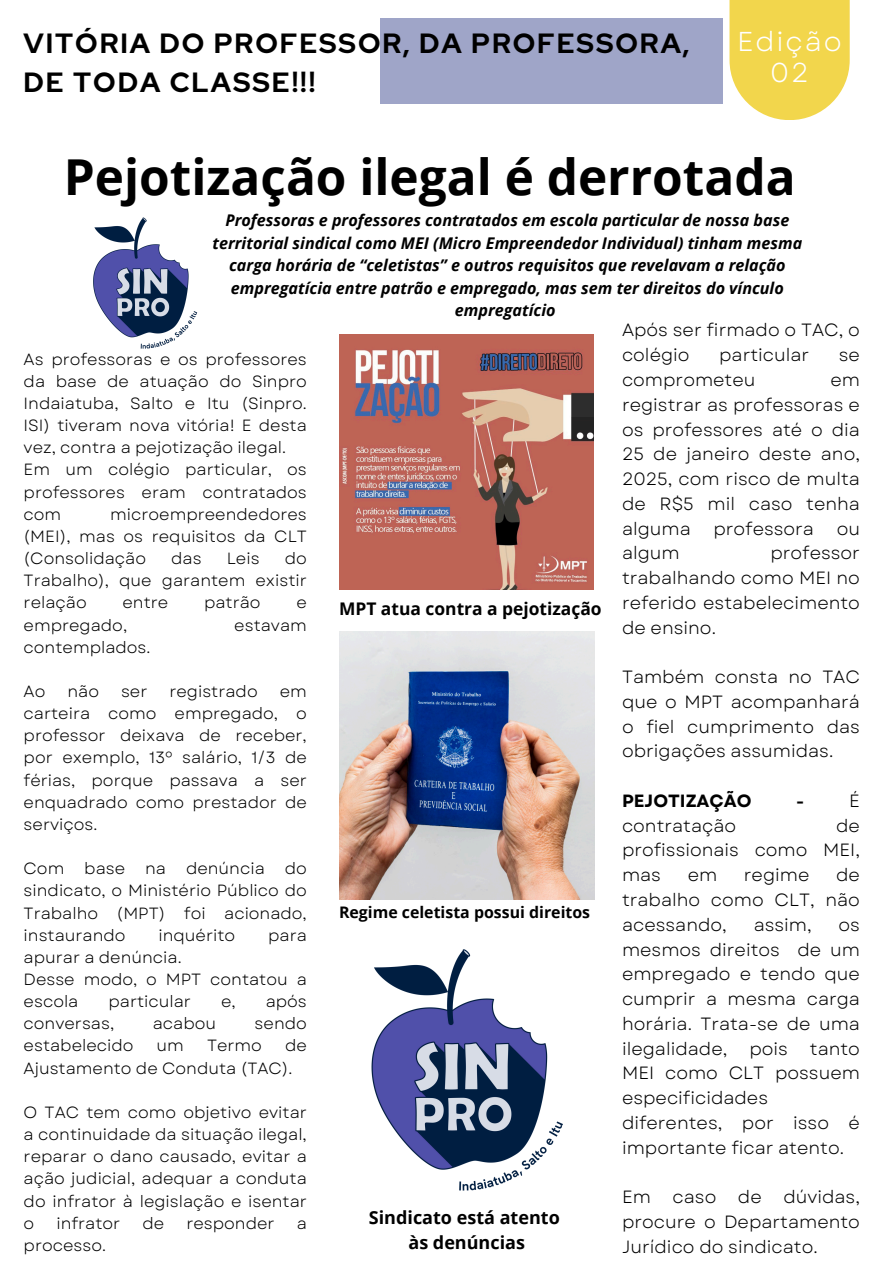
<style>
.page{position:relative;width:894px;height:1264px;background:#fff}
.page>*{position:absolute;margin:0;border:0;box-sizing:border-box;transform-origin:0 0}
.t1{font:700 49.5px "Open Sans";color:#000}
.t2{font:700 27.75px/38.2px "Red Hat Display";letter-spacing:.07em;color:#000}
.t3{font:27.3px/31.3px "Garet";letter-spacing:.065em;color:#fff;text-align:center}
.t4{font:700 18px/24.8px "Open Sans";color:#000;text-align:center}
.t5{font:17.7px/24.8px "Garet";color:#000;text-align:justify}
.t6{font:700 17.7px "Garet";color:#000}
.t7{font:700 17.4px "Open Sans";color:#000}
.t8{font:16.2px/22.2px "Garet";color:#000;text-align:justify}
.t9{font:italic 700 16.05px/22.5px "Open Sans";color:#000;text-align:center}
.t10{font:700 15.9px "Open Sans";color:#000}
</style>
<div class="page">
<div style="left:381px;top:19px;width:341px;height:85px;background:#9fa5c8"></div>
<div style="left:729px;top:0;width:120px;height:120px;background:#f2d64c"></div>
<img style="left:93px;top:217px;width:105px;height:132px">
<img style="left:339px;top:335px;width:254px;height:254px">
<img style="left:339px;top:631px;width:255px;height:268px">
<img style="left:371px;top:949px;width:192px;height:242px">
<h3 class="t2" style="left:24px;top:24px;width:667px">VITÓRIA DO PROFESSOR, DA PROFESSORA,<br>DE TODA CLASSE!!!</h3>
<h5 class="t3" style="left:737px;top:26px;width:106px">Edição<br>02</h5>
<h5 class="t1" style="left:64px;top:142px;width:733px">Pejotização ilegal é derrotada</h5>
<h5 class="t9" style="left:212px;top:208px;width:591px">Professoras e professores contratados em escola particular de nossa base territorial sindical como MEI (Micro Empreendedor Individual) tinham mesma carga horária de “celetistas” e outros requisitos que revelavam a relação empregatícia entre patrão e empregado, mas sem ter direitos do vínculo empregatício</h5>
<h5 class="t5" style="left:622px;top:318px;width:239px">Após ser firmado o TAC, o colégio</h5>
<h5 class="t5" style="left:719px;top:343px;width:91px">particular</h5>
<h5 class="t5" style="left:838px;top:343px;width:23px">se</h5>
<h5 class="t5" style="left:622px;top:367px;width:135px">comprometeu</h5>
<h2 class="t8" style="left:24px;top:348px;width:285px;text-align:left">As professoras e os professores da base de atuação do Sinpro<br>Indaiatuba, Salto e Itu (Sinpro.<br>ISI) tiveram nova vitória! E desta vez, contra a pejotização ilegal.<br>Em um colégio particular, os professores eram contratados com</h2>
<h5 class="t5" style="left:622px;top:367px;width:239px;text-indent:208px">em registrar as professoras e os professores até o dia 25 de janeiro deste ano, 2025, com risco de multa de R$5 mil caso tenha alguma</h5>
<h2 class="t8" style="left:24px;top:503px;width:285px;text-indent:87px">microempreendedores (MEI), mas os requisitos da CLT (Consolidação</h2>
<h5 class="t5" style="left:713px;top:516px;width:102px">professora</h5>
<h5 class="t5" style="left:836px;top:516px;width:25px">ou</h5>
<h5 class="t5" style="left:622px;top:541px;width:239px;text-indent:148px">professor trabalhando como MEI no referido estabelecimento de ensino.</h5>
<p class="t5" style="left:622px;top:664px;width:239px">Também consta no TAC que o MPT acompanhará o fiel cumprimento das obrigações assumidas.</p>
<p class="t6" style="left:622px;top:788px;width:131px">PEJOTIZAÇÃO</p>
<p class="t6" style="left:795px;top:788px;width:10px">-</p>
<p class="t5" style="left:848px;top:788px;width:12px">É</p>
<p class="t5" style="left:622px;top:813px;width:116px">contratação</p>
<h5 class="t5" style="left:622px;top:541px;width:59px">algum</h5>
<h2 class="t8" style="left:24px;top:547px;width:285px;text-indent:261px">do Trabalho), que garantem existir relação</h2>
<h2 class="t8" style="left:171px;top:547px;width:32px">das</h2>
<h2 class="t8" style="left:227px;top:547px;width:34px">Leis</h2>
<h2 class="t8" style="left:122px;top:591px;width:47px">entre</h2>
<h2 class="t8" style="left:204px;top:591px;width:58px">patrão</h2>
<h2 class="t8" style="left:296px;top:591px;width:12px">e</h2>
<h2 class="t8" style="left:24px;top:614px;width:105px">empregado,</h2>
<h2 class="t8" style="left:234px;top:614px;width:74px">estavam</h2>
<h2 class="t8" style="left:24px;top:636px;width:128px">contemplados.</h2>
<h1 class="t8" style="left:24px;top:680px;width:23px">Ao</h1>
<h1 class="t8" style="left:67px;top:680px;width:33px">não</h1>
<h1 class="t8" style="left:121px;top:680px;width:28px">ser</h1>
<h1 class="t8" style="left:169px;top:680px;width:90px">registrado</h1>
<h5 class="t7" style="left:339px;top:596px;width:264px">MPT atua contra a pejotização</h5>
<h1 class="t8" style="left:24px;top:680px;width:285px;text-indent:256px">em carteira como empregado, o professor deixava de receber, por exemplo, 13º salário, 1/3 de férias, porque passava a ser enquadrado como prestador de serviços.</h1>
<p class="t8" style="left:24px;top:857px;width:285px">Com base na denúncia do sindicato, o Ministério Público do Trabalho (MPT) foi acionado, instaurando</p>
<p class="t5" style="left:622px;top:813px;width:239px;text-indent:214px">de profissionais como MEI, mas</p>
<p class="t5" style="left:622px;top:862px;width:239px;text-indent:214px">de trabalho como CLT, não acessando,</p>
<p class="t5" style="left:687px;top:862px;width:31px">em</p>
<p class="t5" style="left:743px;top:862px;width:67px">regime</p>
<h5 class="t10" style="left:339px;top:900px;width:252px">Regime celetista possui direitos</h5>
<p class="t5" style="left:753px;top:912px;width:60px">assim,</p>
<p class="t5" style="left:622px;top:912px;width:239px;text-align:left;text-indent:216px">os mesmos direitos de um empregado e tendo que cumprir a mesma carga horária. Trata-se de uma ilegalidade, pois tanto<br>MEI como CLT possuem especificidades diferentes, por isso é importante ficar atento.</p>
<h5 class="t5" style="left:622px;top:1184px;width:239px">Em caso de dúvidas, procure o Departamento Jurídico do sindicato.</h5>
<p class="t8" style="left:158px;top:924px;width:78px">inquérito</p>
<p class="t8" style="left:268px;top:924px;width:40px">para</p>
<p class="t8" style="left:24px;top:946px;width:285px;text-align:left">apurar a denúncia.<br>Desse modo, o MPT contatou a escola</p>
<p class="t8" style="left:108px;top:990px;width:84px">particular</p>
<p class="t8" style="left:221px;top:990px;width:16px">e,</p>
<p class="t8" style="left:265px;top:990px;width:43px">após</p>
<p class="t8" style="left:24px;top:1012px;width:92px">conversas,</p>
<p class="t8" style="left:153px;top:1012px;width:65px">acabou</p>
<p class="t8" style="left:254px;top:1012px;width:54px">sendo</p>
<p class="t8" style="left:24px;top:1034px;width:111px">estabelecido</p>
<p class="t8" style="left:157px;top:1034px;width:29px">um</p>
<p class="t8" style="left:207px;top:1034px;width:56px">Termo</p>
<p class="t8" style="left:24px;top:1034px;width:285px;text-indent:261px">de<br>Ajustamento de Conduta (TAC).</p>
<p class="t8" style="left:24px;top:1101px;width:285px">O TAC tem como objetivo evitar a continuidade da situação ilegal, reparar o dano causado, evitar a ação judicial, adequar a conduta do infrator à legislação e isentar o</p>
<h5 class="t4" style="left:369px;top:1204px;width:192px">Sindicato está atento às denúncias</h5>
<p class="t8" style="left:56px;top:1211px;width:65px">infrator</p>
<p class="t8" style="left:142px;top:1211px;width:23px">de</p>
<p class="t8" style="left:186px;top:1211px;width:90px">responder</p>
<p class="t8" style="left:296px;top:1211px;width:12px">a</p>
<p class="t8" style="left:24px;top:1234px;width:84px">processo.</p>
</div>
